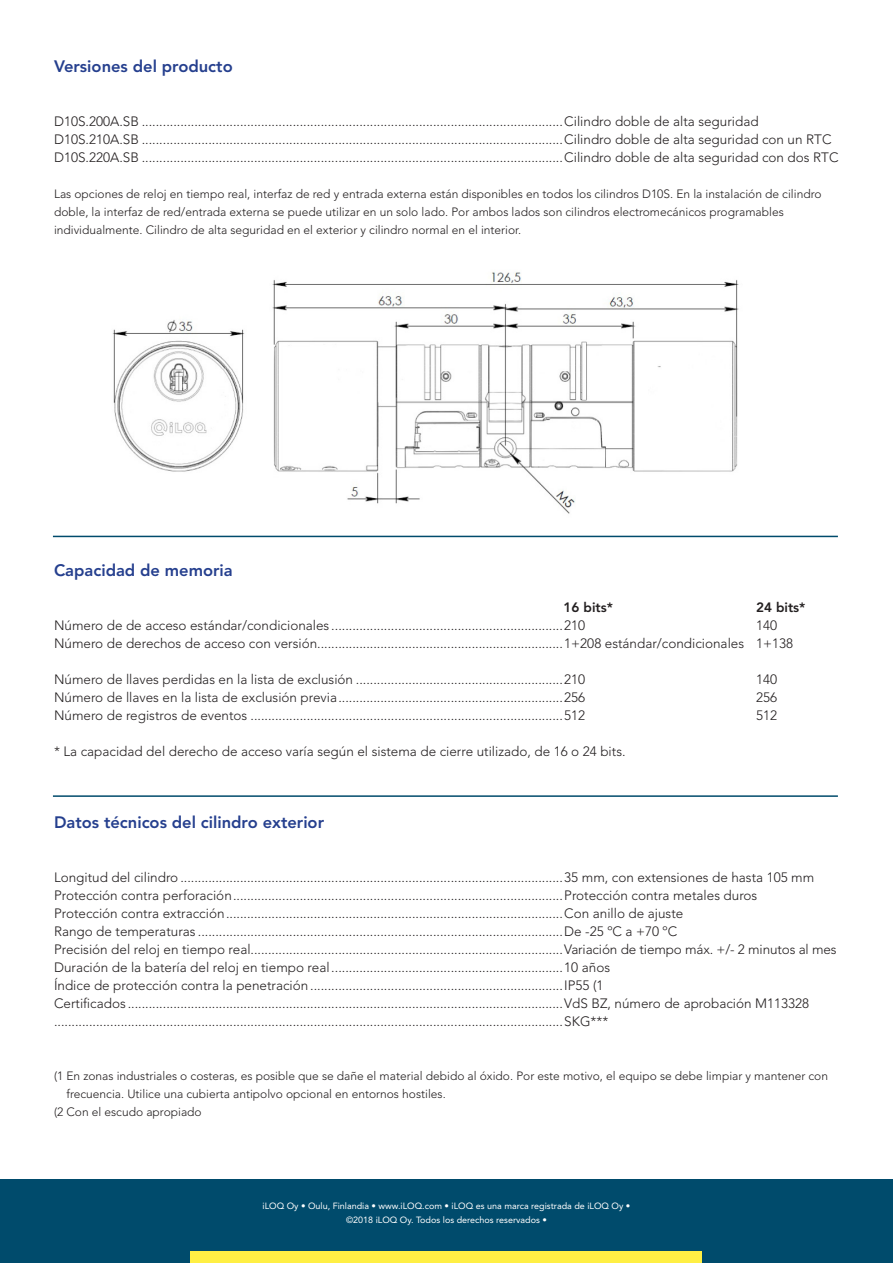
<style>
.page{position:relative;width:893px;height:1263px;background:#fff}
.page>*{position:absolute;margin:0;border:0;box-sizing:border-box;transform-origin:0 0}
.Otsikko{font:800 16.5px "Avenir LT Std";color:#253f8e}
.Taulukko{font:300 13.5px "Avenir LT Std";color:#231f20}
.Otsikko-2{font:800 13.5px "Avenir LT Std";color:#231f20}
.Taulukko-2{font:300 12px/18px "Avenir LT Std";color:#231f20}
.t1{font:9px/13.5px "Avenir LT Std";color:#fff;text-align:center}
</style>
<div class="page">
<div style="left:0;top:1179px;width:893px;height:84px;background:#004b6c"></div>
<div style="left:191px;top:1252px;width:511px;height:11px;background:#ffef44"></div>
<img style="left:112px;top:272px;width:627px;height:242px">
<hr style="left:53px;top:536px;width:785px;height:1px;background:#004b6c">
<hr style="left:53px;top:795px;width:785px;height:2px;background:#004b6c">
<p class="Otsikko" style="left:54px;top:57px;width:180px">Versiones del producto</p>
<p class="Taulukko" style="left:54px;top:113px;width:706px">D10S.200A.SB ........................................................................................................................Cilindro doble de alta seguridad</p>
<p class="Taulukko" style="left:54px;top:131px;width:779px">D10S.210A.SB ........................................................................................................................Cilindro doble de alta seguridad con un RTC</p>
<p class="Taulukko" style="left:54px;top:149px;width:786px">D10S.220A.SB ........................................................................................................................Cilindro doble de alta seguridad con dos RTC</p>
<p class="Taulukko-2" style="left:54px;top:185px;width:769px">Las opciones de reloj en tiempo real, interfaz de red y entrada externa están disponibles en todos los cilindros D10S. En la instalación de cilindro doble, la interfaz de red/entrada externa se puede utilizar en un solo lado. Por ambos lados son cilindros electromecánicos programables individualmente. Cilindro de alta seguridad en el exterior y cilindro normal en el interior.</p>
<p class="Otsikko" style="left:54px;top:561px;width:180px">Capacidad de memoria</p>
<p class="Otsikko-2" style="left:564px;top:599px;width:51px">16 bits*</p>
<p class="Otsikko-2" style="left:756px;top:599px;width:51px">24 bits*</p>
<p class="Taulukko" style="left:54px;top:617px;width:533px">Número de de acceso estándar/condicionales ..................................................................210</p>
<p class="Taulukko" style="left:756px;top:617px;width:23px">140</p>
<p class="Taulukko" style="left:54px;top:635px;width:741px">Número de derechos de acceso con versión......................................................................1+208 estándar/condicionales 1+138</p>
<p class="Taulukko" style="left:54px;top:671px;width:533px">Número de llaves perdidas en la lista de exclusión ...........................................................210</p>
<p class="Taulukko" style="left:756px;top:671px;width:23px">140</p>
<p class="Taulukko" style="left:54px;top:689px;width:533px">Número de llaves en la lista de exclusión previa................................................................256</p>
<p class="Taulukko" style="left:756px;top:689px;width:23px">256</p>
<p class="Taulukko" style="left:54px;top:707px;width:533px">Número de registros de eventos .........................................................................................512</p>
<p class="Taulukko" style="left:756px;top:707px;width:23px">512</p>
<p class="Taulukko" style="left:54px;top:743px;width:573px">* La capacidad del derecho de acceso varía según el sistema de cierre utilizado, de 16 o 24 bits.</p>
<p class="Otsikko" style="left:54px;top:813px;width:272px">Datos técnicos del cilindro exterior</p>
<p class="Taulukko" style="left:54px;top:869px;width:762px">Longitud del cilindro .............................................................................................................35 mm, con extensiones de hasta 105 mm</p>
<p class="Taulukko" style="left:54px;top:887px;width:705px">Protección contra perforación..............................................................................................Protección contra metales duros</p>
<p class="Taulukko" style="left:54px;top:905px;width:631px">Protección contra extracción................................................................................................Con anillo de ajuste</p>
<p class="Taulukko" style="left:54px;top:923px;width:625px">Rango de temperaturas ........................................................................................................De -25 ºC a +70 ºC</p>
<p class="Taulukko" style="left:54px;top:941px;width:784px">Precisión del reloj en tiempo real.........................................................................................Variación de tiempo máx. +/- 2 minutos al mes</p>
<p class="Taulukko" style="left:54px;top:959px;width:558px">Duración de la batería del reloj en tiempo real..................................................................10 años</p>
<p class="Taulukko" style="left:54px;top:977px;width:551px">Índice de protección contra la penetración........................................................................IP55 (1</p>
<p class="Taulukko" style="left:54px;top:995px;width:757px">Certificados ............................................................................................................................VdS BZ, número de aprobación M113328</p>
<p class="Taulukko" style="left:54px;top:1013px;width:556px">.................................................................................................................................................SKG***</p>
<p class="Taulukko-2" style="left:66px;top:1067px;width:763px;text-indent:-12px">(1 En zonas industriales o costeras, es posible que se dañe el material debido al óxido. Por este motivo, el equipo se debe limpiar y mantener con frecuencia. Utilice una cubierta antipolvo opcional en entornos hostiles.</p>
<p class="Taulukko-2" style="left:54px;top:1103px;width:149px">(2 Con el escudo apropiado</p>
<p class="t1" style="left:263px;top:1199px;width:369px">iLOQ Oy • Oulu, Finlandia • www.iLOQ.com • iLOQ es una marca registrada de iLOQ Oy • ©2018 iLOQ Oy. Todos los derechos reservados •</p>
</div>
